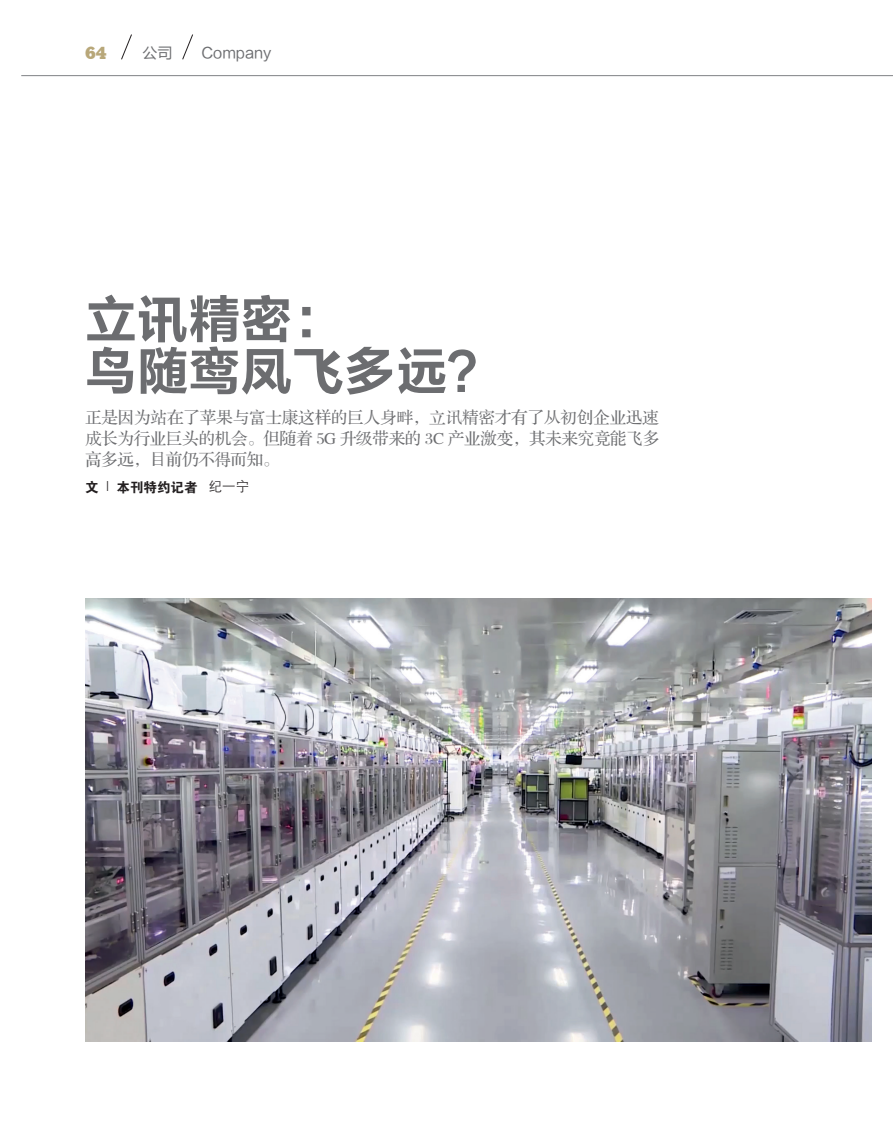
<style>
.page{position:relative;width:893px;height:1127px;background:#fff}
.page>*{position:absolute;margin:0;border:0;box-sizing:border-box;transform-origin:0 0}
.t1{font:51.75px "FZLTCHJW GB1 0";color:#6c6d70}
.t2{font:800 16.95px "Stymie BT";color:#b8a779}
.t3{font:16.5px/21px "FZS3 JW GB1 0";letter-spacing:-.015em;color:#6c6d70;text-align:justify}
.t4{font:15px "FZLTHJW GB1 0";color:#6c6d70}
.t5{font:13.5px "FZDHTJW GB1 0";color:#231f20}
.s1{font-family:"FZZDXJW GB1 0"}
</style>
<div class="page">
<hr style="left:21px;top:75px;width:872px;height:1px;background:#808285">
<svg style="left:121px;top:34px;width:11px;height:26px"></svg>
<svg style="left:182px;top:34px;width:11px;height:26px"></svg>
<img style="left:85px;top:598px;width:787px;height:444px">
<p class="t2" style="left:85px;top:43px;width:23px">64</p>
<p class="t4" style="left:142px;top:45px;width:31px">公司</p>
<p class="t4" style="left:201px;top:45px;width:72px">Company</p>
<p class="t1" style="left:85px;top:291px;width:261px">立讯精密：</p>
<p class="t1" style="left:85px;top:342px;width:416px">鸟随鸾凤飞多远？</p>
<p class="t3" style="left:85px;top:407px;width:576px">正是因为站在了苹果与富士康这样的巨人身畔，立讯精密才有了从初创企业迅速成长为行业巨头的机会。但随着 5G 升级带来的 3C 产业激变，其未来究竟能飞多高多远，目前仍不得而知。</p>
<p class="t5" style="left:85px;top:479px;width:166px">文 <span class="s1">|</span> 本刊特约记者 <span class="s1">纪一宁</span></p>
</div>
